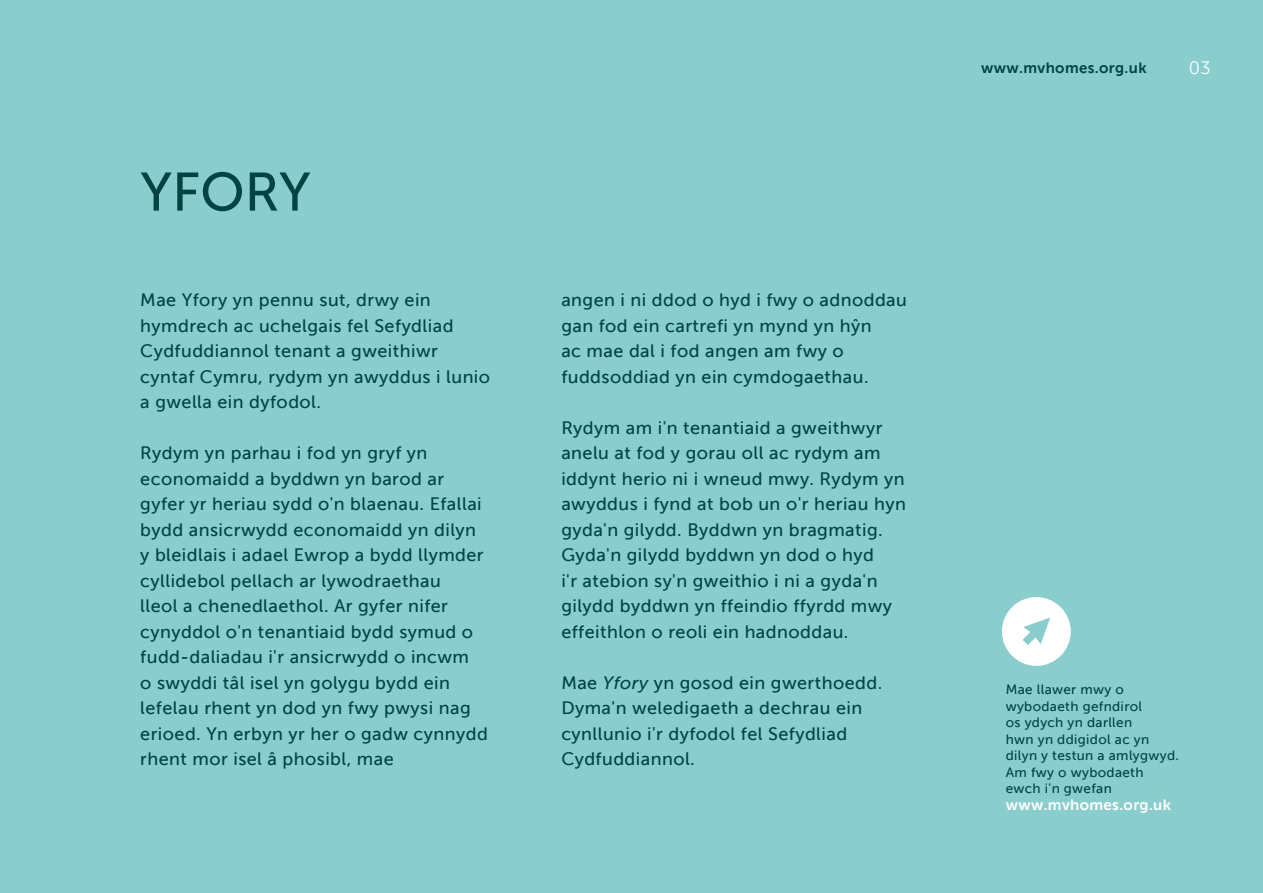
<style>
.page{position:relative;width:1263px;height:893px;background:#89cdcd}
.page>*{position:absolute;margin:0;border:0;box-sizing:border-box;transform-origin:0 0}
.t1{font:54px "Museo Sans 500";color:#004347}
.t2{font:18px/25.5px "Museo Sans 500";letter-spacing:.025em;color:#004347}
.t3{font:18px "Museo Sans 300";color:#fff}
.t4{font:15px "Museo Sans 700";letter-spacing:.025em;color:#fff}
.t5{font:15px "Museo Sans 700";letter-spacing:.025em;color:#004347}
.t6{font:13.5px/16.5px "Museo Sans 500";letter-spacing:.025em;color:#004347}
.s1{font-style:italic}
</style>
<div class="page">
<svg style="left:1002px;top:597px;width:69px;height:69px"></svg>
<h1 class="t1" style="left:140px;top:162px;width:172px">YFORY</h1>
<p class="t2" style="left:140px;top:287px;width:351px">Mae Yfory yn pennu sut, drwy ein hymdrech ac uchelgais fel Sefydliad<br>Cydfuddiannol tenant a gweithiwr cyntaf Cymru, rydym yn awyddus i lunio a gwella ein dyfodol.</p>
<p class="t2" style="left:140px;top:440px;width:349px">Rydym yn parhau i fod yn gryf yn economaidd a byddwn yn barod ar gyfer yr heriau sydd o'n blaenau. Efallai bydd ansicrwydd economaidd yn dilyn y bleidlais i adael Ewrop a bydd llymder cyllidebol pellach ar lywodraethau<br>lleol a chenedlaethol. Ar gyfer nifer cynyddol o'n tenantiaid bydd symud o fudd-daliadau i'r ansicrwydd o incwm<br>o swyddi tâl isel yn golygu bydd ein lefelau rhent yn dod yn fwy pwysi nag erioed. Yn erbyn yr her o gadw cynnydd rhent mor isel â phosibl, mae</p>
<p class="t5" style="left:981px;top:59px;width:167px">www.mvhomes.org.uk</p>
<p class="t3" style="left:1189px;top:59px;width:23px">03</p>
<p class="t2" style="left:561px;top:287px;width:347px">angen i ni ddod o hyd i fwy o adnoddau gan fod ein cartrefi yn mynd yn hŷn<br>ac mae dal i fod angen am fwy o fuddsoddiad yn ein cymdogaethau.</p>
<p class="t2" style="left:561px;top:415px;width:346px">Rydym am i'n tenantiaid a gweithwyr anelu at fod y gorau oll ac rydym am iddynt herio ni i wneud mwy. Rydym yn awyddus i fynd at bob un o'r heriau hyn gyda'n gilydd. Byddwn yn bragmatig.<br>Gyda'n gilydd byddwn yn dod o hyd<br>i'r atebion sy'n gweithio i ni a gyda'n gilydd byddwn yn ffeindio ffyrdd mwy effeithlon o reoli ein hadnoddau.</p>
<p class="t2" style="left:561px;top:670px;width:322px">Mae <span class="s1">Yfory</span> yn gosod ein gwerthoedd.<br>Dyma'n weledigaeth a dechrau ein cynllunio i'r dyfodol fel Sefydliad<br>Cydfuddiannol.</p>
<p class="t6" style="left:1006px;top:681px;width:175px">Mae llawer mwy o wybodaeth gefndirol<br>os ydych yn darllen<br>hwn yn ddigidol ac yn dilyn y testun a amlygwyd.<br>Am fwy o wybodaeth ewch i'n gwefan</p>
<p class="t4" style="left:1006px;top:796px;width:167px">www.mvhomes.org.uk</p>
</div>
